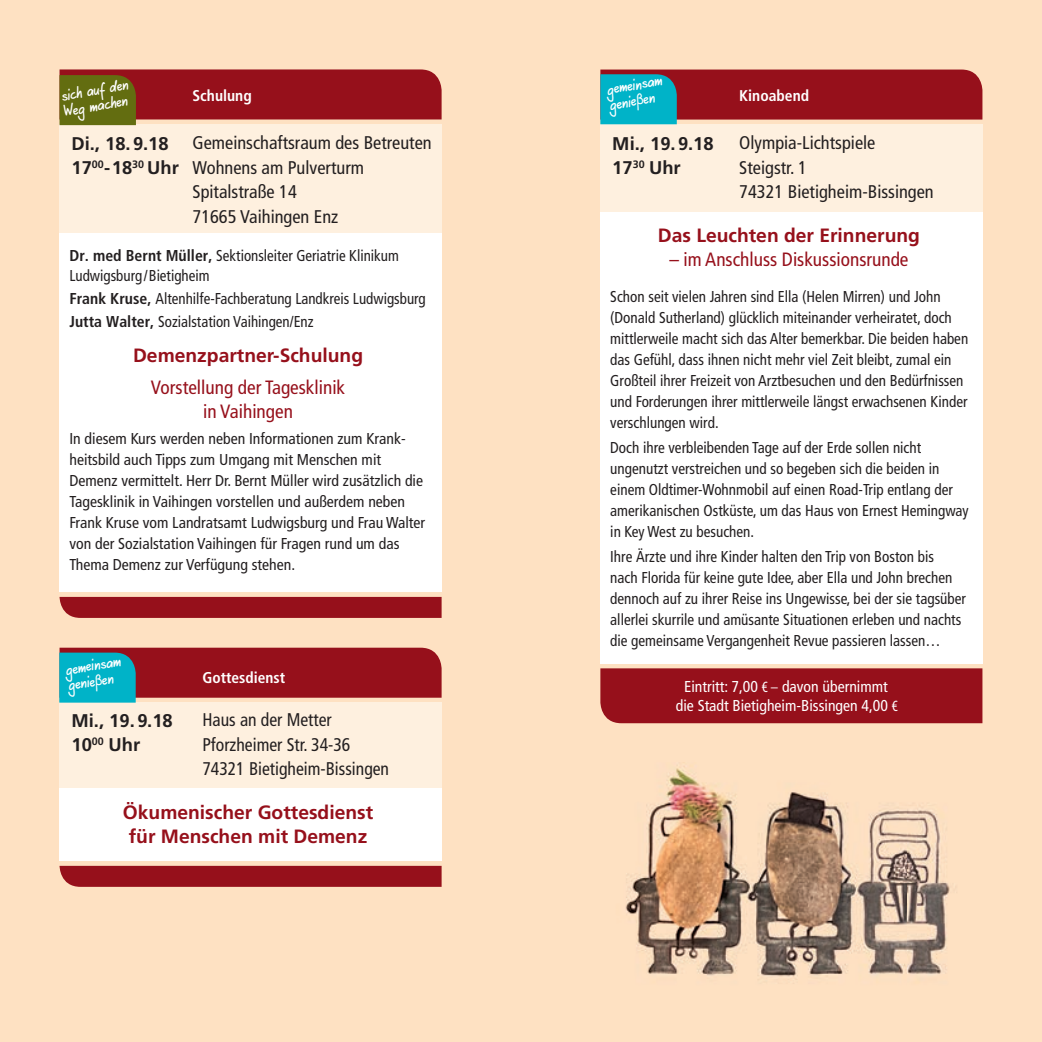
<style>
.page{position:relative;width:1042px;height:1042px;background:#fee1c2}
.page>*{position:absolute;margin:0;border:0;box-sizing:border-box;transform-origin:0 0}
.t1{font:700 19.25px/24.5px "Frutiger";color:#96101b;text-align:center}
.t2{font:condensed 19.25px/24.5px "Frutiger";color:#96101b;text-align:center}
.t3{font:condensed 18.38px/24.5px "Frutiger";color:#231f20}
.t4{font:condensed 18.38px/24.5px "Frutiger";color:#231f20;scale:.96 1}
.t5{font:700 18.38px/24.5px "Frutiger";color:#231f20}
.t6{font:condensed 15.75px/21px "Frutiger";color:#231f20;scale:.96 1}
.t7{font:condensed 15.75px/21px "Frutiger";color:#231f20}
.t8{font:condensed 15.75px/20.1px "Frutiger";color:#231f20;scale:.95 1}
.t9{font:condensed 15.75px/19.2px "Frutiger";color:#fff;text-align:center}
.t10{font:700 condensed 15.58px "Frutiger";color:#fff}
.t11{font:14px/15.8px "Agilo Handwriting";color:#fff}
.s1{font-weight:700}
.s2{font-family:"Myriad Pro"}
</style>
<div class="page">
<div style="left:60px;top:124px;width:381px;height:109px;background:#fef0df"></div>
<div style="left:60px;top:702px;width:381px;height:87px;background:#fef0df"></div>
<div style="left:600px;top:124px;width:382px;height:88px;background:#fef0df"></div>
<div style="left:60px;top:233px;width:381px;height:359px;background:#fff"></div>
<div style="left:60px;top:789px;width:381px;height:72px;background:#fff"></div>
<div style="left:600px;top:212px;width:382px;height:451px;background:#fff"></div>
<div style="left:600px;top:668px;width:382px;height:55px;background:#96101b"></div>
<div style="left:60px;top:866px;width:381px;height:21px;background:#96101b"></div>
<div style="left:60px;top:597px;width:381px;height:21px;background:#96101b"></div>
<svg style="left:59px;top:648px;width:382px;height:54px;background:#823b45"></svg>
<svg style="left:600px;top:70px;width:382px;height:54px;background:#823b45"></svg>
<svg style="left:60px;top:69px;width:381px;height:56px;background:#963328"></svg>
<img style="left:625px;top:762px;width:325px;height:215px">
<p class="t11" style="left:61px;top:88px;width:69px;rotate:-10deg">sich auf den<br>Weg machen</p>
<p class="t11" style="left:606px;top:82px;width:57px;rotate:-10deg">gemeinsam genießen</p>
<p class="t10" style="left:192px;top:87px;width:61px">Schulung</p>
<p class="t10" style="left:739px;top:86px;width:71px">Kinoabend</p>
<p class="t5" style="left:71px;top:131px;width:109px">Di., 18. 9.18<br>17<sup>00</sup>-18<sup>30</sup> Uhr</p>
<p class="t3" style="left:192px;top:131px;width:241px">Gemeinschaftsraum des Betreuten<br>Wohnens am Pulverturm<br>Spitalstraße 14<br>71665 Vaihingen Enz</p>
<p class="t8" style="left:69px;top:245px;width:348px"><span class="s1">Dr. med Bernt Müller,</span> Sektionsleiter Geriatrie Klinikum<br>Ludwigsburg/Bietigheim</p>
<p class="t8" style="left:69px;top:287px;width:377px;line-height:23.1px"><span class="s1">Frank Kruse,</span> Altenhilfe-Fachberatung Landkreis Ludwigsburg<br><span class="s1">Jutta Walter,</span> Sozialstation Vaihingen/Enz</p>
<p class="t1" style="left:133px;top:343px;width:231px">Demenzpartner-Schulung</p>
<p class="t2" style="left:151px;top:375px;width:196px">Vorstellung der Tagesklinik in Vaihingen</p>
<p class="t7" style="left:69px;top:428px;width:357px">In diesem Kurs werden neben Informationen zum Krank&shy;heitsbild auch Tipps zum Umgang mit Menschen mit Demenz vermittelt. Herr Dr. Bernt Müller wird zusätzlich die Tagesklinik in Vaihingen vorstellen und außerdem neben Frank Kruse vom Landratsamt Ludwigsburg und Frau Walter von der Sozialstation Vaihingen für Fragen rund um das Thema Demenz zur Verfügung stehen.</p>
<p class="t11" style="left:65px;top:662px;width:57px;rotate:-10deg">gemeinsam genießen</p>
<p class="t5" style="left:71px;top:708px;width:103px">Mi., 19. 9.18<br>10<sup>00</sup> Uhr</p>
<p class="t10" style="left:202px;top:669px;width:84px">Gottesdienst</p>
<p class="t4" style="left:202px;top:707px;width:196px">Haus an der Metter<br>Pforzheimer Str. 34-36<br>74321 Bietigheim-Bissingen</p>
<p class="t1" style="left:123px;top:799px;width:252px">Ökumenischer Gottesdienst für Menschen mit Demenz</p>
<p class="t5" style="left:612px;top:131px;width:103px">Mi., 19. 9.18<br>17<sup>30</sup> Uhr</p>
<p class="t3" style="left:739px;top:131px;width:196px">Olympia-Lichtspiele<br>Steigstr. 1<br>74321 Bietigheim-Bissingen</p>
<p class="t1" style="left:658px;top:223px;width:264px">Das Leuchten der Erinnerung</p>
<p class="t2" style="left:669px;top:248px;width:241px">– im Anschluss Diskussionsrunde</p>
<p class="t6" style="left:610px;top:286px;width:374px">Schon seit vielen Jahren sind Ella (Helen Mirren) und John (Donald Sutherland) glücklich miteinander verheiratet, doch mittlerweile macht sich das Alter bemerkbar. Die beiden haben das Gefühl, dass ihnen nicht mehr viel Zeit bleibt, zumal ein Großteil ihrer Freizeit von Arztbesuchen und den Bedürfnissen und Forderungen ihrer mittlerweile längst erwachsenen Kinder verschlungen wird.</p>
<p class="t6" style="left:610px;top:437px;width:375px">Doch ihre verbleibenden Tage auf der Erde sollen nicht ungenutzt verstreichen und so begeben sich die beiden in einem Oldtimer-Wohnmobil auf einen Road-Trip entlang der amerikanischen Ostküste, um das Haus von Ernest Hemingway in Key West zu besuchen.</p>
<p class="t6" style="left:610px;top:546px;width:372px">Ihre Ärzte und ihre Kinder halten den Trip von Boston bis<br>nach Florida für keine gute Idee, aber Ella und John brechen dennoch auf zu ihrer Reise ins Ungewisse, bei der sie tagsüber allerlei skurrile und amüsante Situationen erleben und nachts die gemeinsame Vergangenheit Revue passieren lassen…</p>
<p class="t9" style="left:676px;top:677px;width:223px">Eintritt: 7,00 <span class="s2">€ –</span> davon übernimmt die Stadt Bietigheim-Bissingen 4,00 <span class="s2">€</span></p>
</div>
